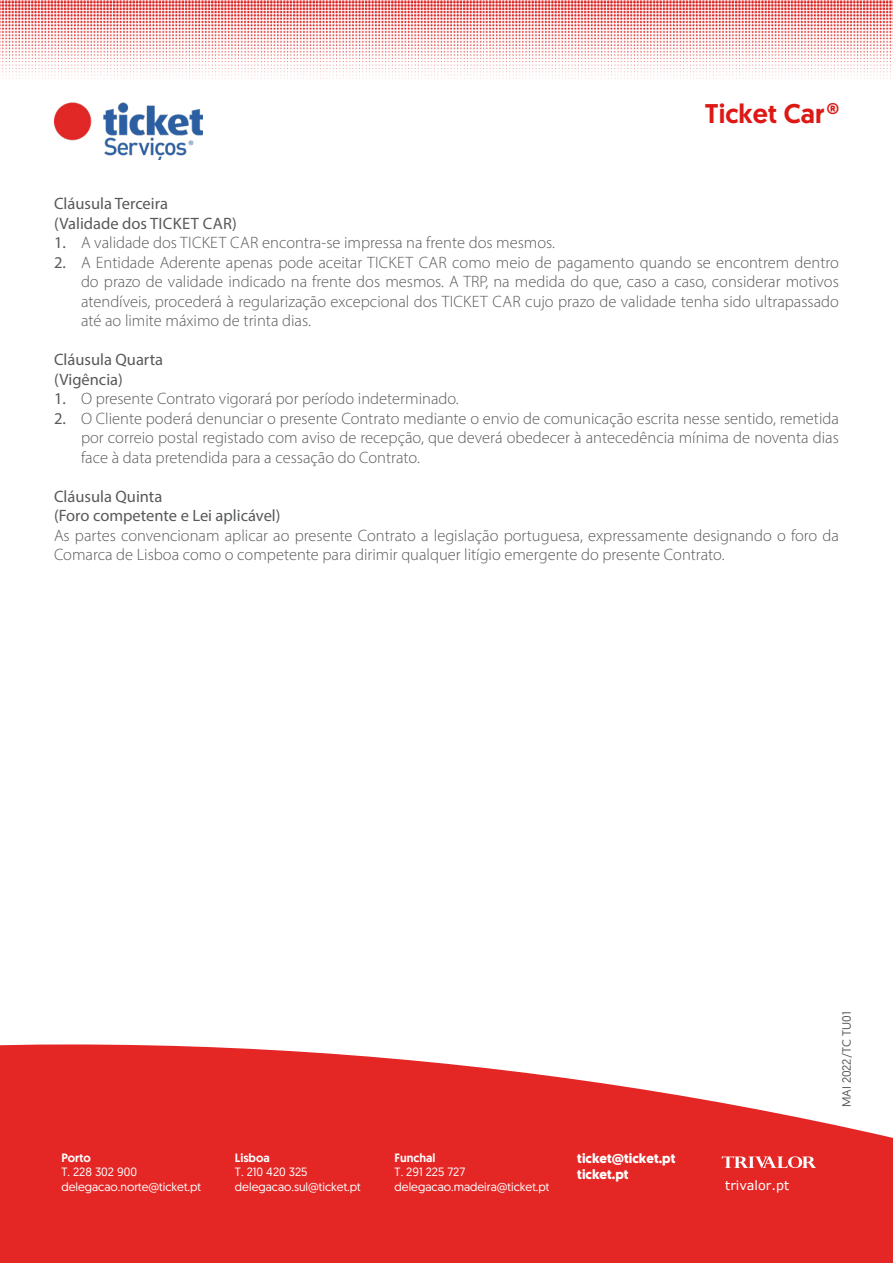
<style>
.page{position:relative;width:893px;height:1263px;background:#fff}
.page>*{position:absolute;margin:0;border:0;box-sizing:border-box;transform-origin:0 0}
.t1{font:500 27px "Geomanist";color:#dc1915}
.Marcadores_números{font:300 16.5px/19.5px "Myriad Pro";color:#58595b;text-align:justify}
.Marcadores_números-2{font:16.5px "Myriad Pro";color:#58595b}
.t2{font:700 13.5px "Geomanist";color:#fff}
.t3{font:12.75px "Verdana";color:#fff}
.t4{font:12px/14.4px "Geomanist";color:#fff}
.t5{font:500 12px "Geomanist";color:#fff}
.t6{font:12px "Geomanist";color:#58595b}
.s1{font-weight:400}
</style>
<div class="page">
<img style="left:54px;top:103px;width:149px;height:57px">
<img style="left:0;top:0;width:485px;height:79px">
<img style="left:485px;top:0;width:408px;height:79px">
<svg style="left:0;top:1044px;width:893px;height:219px;background:#e74242"></svg>
<svg style="left:722px;top:1156px;width:94px;height:12px"></svg>
<p class="t1" style="left:705px;top:96px;width:136px">Ticket Car®</p>
<p class="Marcadores_números-2" style="left:54px;top:193px;width:116px">Cláusula Terceira</p>
<p class="Marcadores_números-2" style="left:54px;top:213px;width:184px">(Validade dos TICKET CAR)</p>
<p class="Marcadores_números" style="left:54px;top:233px;width:503px"><span class="s1">1.</span> A validade dos TICKET CAR encontra-se impressa na frente dos mesmos.</p>
<p class="Marcadores_números" style="left:81px;top:252px;width:759px;text-indent:-27px"><span class="s1">2.</span> A Entidade Aderente apenas pode aceitar TICKET CAR como meio de pagamento quando se encontrem dentro do prazo de validade indicado na frente dos mesmos. A TRP, na medida do que, caso a caso, considerar motivos atendíveis, procederá à regularização excepcional dos TICKET CAR cujo prazo de validade tenha sido ultrapassado até ao limite máximo de trinta dias.</p>
<p class="Marcadores_números-2" style="left:54px;top:349px;width:111px">Cláusula Quarta</p>
<p class="Marcadores_números-2" style="left:54px;top:369px;width:70px">(Vigência)</p>
<p class="Marcadores_números" style="left:54px;top:389px;width:406px"><span class="s1">1.</span> O presente Contrato vigorará por período indeterminado.</p>
<p class="Marcadores_números" style="left:81px;top:408px;width:759px;text-indent:-27px"><span class="s1">2.</span> O Cliente poderá denunciar o presente Contrato mediante o envio de comunicação escrita nesse sentido, remetida por correio postal registado com aviso de recepção, que deverá obedecer à antecedência mínima de noventa dias face à data pretendida para a cessação do Contrato.</p>
<p class="Marcadores_números-2" style="left:54px;top:486px;width:110px">Cláusula Quinta</p>
<p class="Marcadores_números-2" style="left:54px;top:505px;width:228px">(Foro competente e Lei aplicável)</p>
<p class="Marcadores_números" style="left:54px;top:525px;width:786px">As partes convencionam aplicar ao presente Contrato a legislação portuguesa, expressamente designando o foro da<br>Comarca de Lisboa como o competente para dirimir qualquer litígio emergente do presente Contrato.</p>
<p class="t5" style="left:61px;top:1150px;width:31px">Porto</p>
<p class="t4" style="left:61px;top:1164px;width:141px">T. 228 302 900 delegacao.norte@ticket.pt</p>
<p class="t5" style="left:235px;top:1150px;width:36px">Lisboa</p>
<p class="t4" style="left:235px;top:1164px;width:127px">T. 210 420 325 delegacao.sul@ticket.pt</p>
<p class="t5" style="left:395px;top:1150px;width:43px">Funchal</p>
<p class="t4" style="left:395px;top:1164px;width:156px">T. 291 225 727 delegacao.madeira@ticket.pt</p>
<p class="t2" style="left:577px;top:1149px;width:100px">ticket@ticket.pt</p>
<p class="t2" style="left:577px;top:1166px;width:53px">ticket.pt</p>
<p class="t3" style="left:725px;top:1177px;width:65px">trivalor.pt</p>
<p class="t6" style="left:839px;top:1107px;width:97px;rotate:-90deg">MAI 2022/TC TU01</p>
</div>
